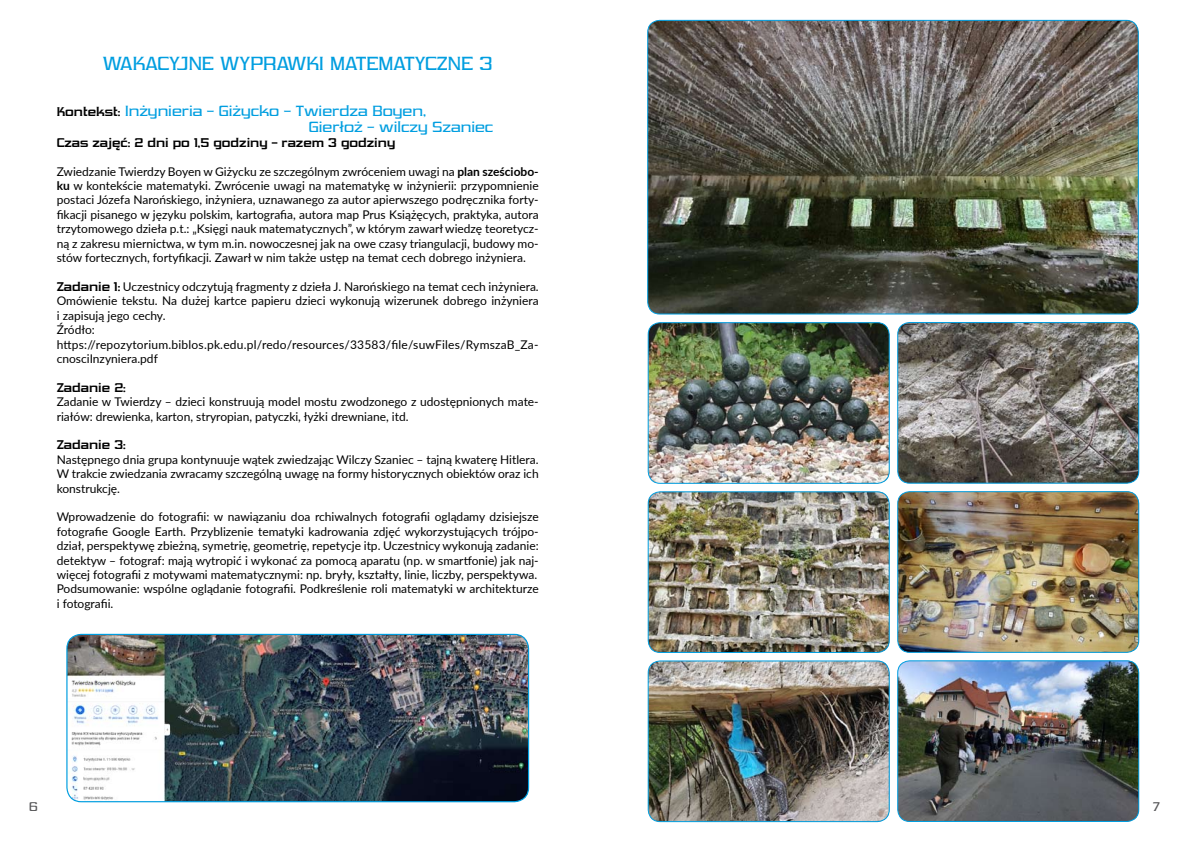
<style>
.page{position:relative;width:1191px;height:842px;background:#fff}
.page>*{position:absolute;margin:0;border:0;box-sizing:border-box;transform-origin:0 0}
.t1{font:18px "Vibrocentric";color:#009ee0}
.t2{font:14px/16.8px "Vibrocentric";color:#009ee0}
.t3{font:12px/14.4px "Lato";color:#000}
.t4{font:700 12px "Vibrocentric";color:#000}
.t5{font:12px "Vibrocentric";color:#58585a}
.s1{font-weight:700;font-size:12px;color:#000}
.s2{font-weight:700}
.s3{font-family:"Vibrocentric";font-weight:700}
</style>
<div class="page">
<img style="left:647px;top:20px;width:491px;height:294px">
<div style="left:647px;top:20px;width:491px;height:294px;border:1px solid #009ee0;border-radius:12px"></div>
<img style="left:649px;top:323px;width:240px;height:160px">
<div style="left:647px;top:322px;width:242px;height:162px;border:1px solid #009ee0;border-radius:12px"></div>
<img style="left:897px;top:322px;width:241px;height:160px">
<div style="left:897px;top:322px;width:242px;height:162px;border:1px solid #009ee0;border-radius:12px"></div>
<img style="left:649px;top:492px;width:240px;height:160px">
<div style="left:647px;top:491px;width:242px;height:162px;border:1px solid #009ee0;border-radius:12px"></div>
<img style="left:897px;top:492px;width:241px;height:159px">
<div style="left:897px;top:491px;width:242px;height:162px;border:1px solid #009ee0;border-radius:12px"></div>
<img style="left:649px;top:661px;width:240px;height:161px">
<div style="left:647px;top:660px;width:242px;height:162px;border:1px solid #009ee0;border-radius:12px"></div>
<img style="left:897px;top:661px;width:241px;height:160px">
<div style="left:897px;top:660px;width:242px;height:162px;border:1px solid #009ee0;border-radius:12px"></div>
<img style="left:67px;top:634px;width:461px;height:168px">
<div style="left:66px;top:634px;width:463px;height:168px;border:1px solid #009ee0;border-radius:14px"></div>
<h1 class="t1" style="left:103px;top:53px;width:391px">WAKACYJNE WYPRAWKI MATEMATYCZNE 3</h1>
<p class="t2" style="left:309px;top:102px;width:186px;text-indent:-252px"><span class="s1">Kontekst:</span> Inżynieria – Giżycko – Twierdza Boyen,<br>Gierłoż – wilczy Szaniec</p>
<p class="t4" style="left:57px;top:136px;width:340px">Czas zajęć: 2 dni po 1,5 godziny – razem 3 godziny</p>
<p class="t3" style="left:57px;top:164px;width:483px;text-align:justify">Zwiedzanie Twierdzy Boyen w Giżycku ze szczególnym zwróceniem uwagi na <span class="s2">plan sześciobo&shy;ku</span> w kontekście matematyki. Zwrócenie uwagi na matematykę w inżynierii: przypomnienie postaci Józefa Narońskiego, inżyniera, uznawanego za autor apierwszego podręcznika forty&shy;fikacji pisanego w języku polskim, kartografia, autora map Prus Książęcych, praktyka, autora trzytomowego dzieła p.t.: „Księgi nauk matematycznych”, w którym zawarł wiedzę teoretycz&shy;ną z zakresu miernictwa, w tym m.in. nowoczesnej jak na owe czasy triangulacji, budowy mo&shy;stów fortecznych, fortyfikacji. Zawarł w nim także ustęp na temat cech dobrego inżyniera.</p>
<p class="t3" style="left:57px;top:279px;width:483px"><span class="s3">Zadanie 1:</span> Uczestnicy odczytują fragmenty z dzieła J. Narońskiego na temat cech inżyniera.<br>Omówienie tekstu. Na dużej kartce papieru dzieci wykonują wizerunek dobrego inżyniera i zapisują jego cechy.<br>Źródło: https://repozytorium.biblos.pk.edu.pl/redo/resources/33583/file/suwFiles/RymszaB_Za&shy;cnosciInzyniera.pdf</p>
<p class="t4" style="left:57px;top:380px;width:70px">Zadanie 2:</p>
<p class="t3" style="left:57px;top:394px;width:483px">Zadanie w Twierdzy – dzieci konstruują model mostu zwodzonego z udostępnionych mate&shy;riałów: drewienka, karton, stryropian, patyczki, łyżki drewniane, itd.</p>
<p class="t4" style="left:57px;top:438px;width:70px">Zadanie 3:</p>
<p class="t3" style="left:57px;top:452px;width:483px;text-align:justify">Następnego dnia grupa kontynuuje wątek zwiedzając Wilczy Szaniec – tajną kwaterę Hitlera.<br>W trakcie zwiedzania zwracamy szczególną uwagę na formy historycznych obiektów oraz ich konstrukcję.</p>
<p class="t3" style="left:57px;top:509px;width:483px">Wprowadzenie do fotografii: w nawiązaniu doa rchiwalnych fotografii oglądamy dzisiejsze fotografie Google Earth. Przyblizenie tematyki kadrowania zdjęć wykorzystujących trójpo&shy;dział, perspektywę zbieżną, symetrię, geometrię, repetycje itp. Uczestnicy wykonują zadanie: detektyw – fotograf: mają wytropić i wykonać za pomocą aparatu (np. w smartfonie) jak naj&shy;więcej fotografii z motywami matematycznymi: np. bryły, kształty, linie, liczby, perspektywa.<br>Podsumowanie: wspólne oglądanie fotografii. Podkreślenie roli matematyki w architekturze i fotografii.</p>
<p class="t5" style="left:29px;top:800px;width:10px">6</p>
<p class="t5" style="left:1153px;top:800px;width:8px">7</p>
</div>
